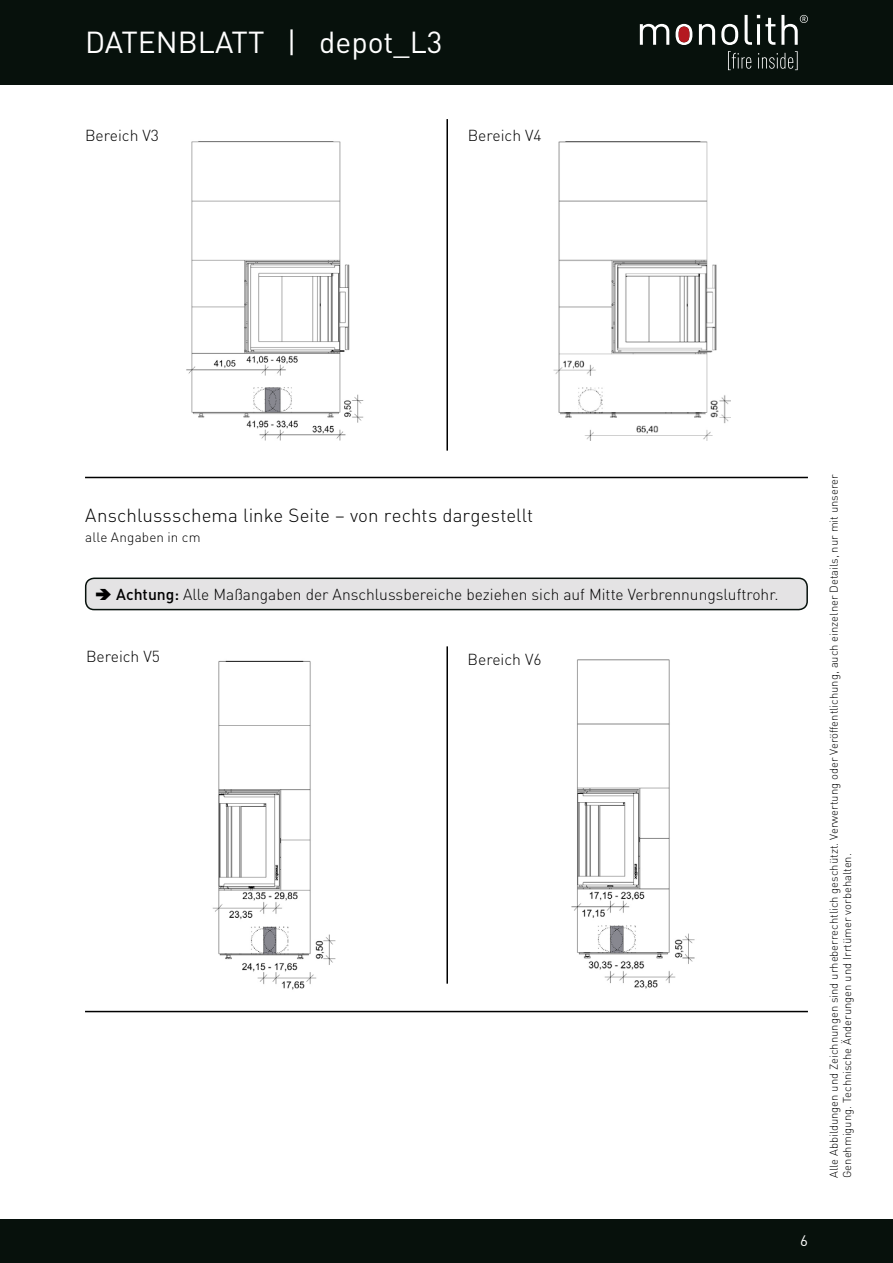
<style>
.page{position:relative;width:893px;height:1263px;background:#fff}
.page>*{position:absolute;margin:0;border:0;box-sizing:border-box;transform-origin:0 0}
.t1{font:30px "DINOT";color:#fff}
.t2{font:300 18.75px "DINOT";letter-spacing:.005em;color:#000}
.t3{font:300 15.75px "DINOT";color:#000}
.t4{font:15px "DINOT";color:#fff}
.t5{font:300 13.5px "DINOT";letter-spacing:.01em;color:#000}
.t6{font:300 11.25px/13.5px "DINOT";color:#000}
.s1{font-weight:500}
</style>
<div class="page">
<div style="left:0;top:0;width:893px;height:85px;background:#07110c"></div>
<div style="left:0;top:1219px;width:893px;height:44px;background:#07110c"></div>
<svg style="left:640px;top:24px;width:29px;height:21px"></svg>
<svg style="left:676px;top:24px;width:16px;height:21px"></svg>
<svg style="left:699px;top:24px;width:16px;height:21px"></svg>
<svg style="left:721px;top:24px;width:17px;height:21px"></svg>
<svg style="left:745px;top:15px;width:30px;height:30px"></svg>
<svg style="left:728px;top:51px;width:23px;height:19px"></svg>
<svg style="left:758px;top:51px;width:40px;height:19px"></svg>
<svg style="left:781px;top:15px;width:27px;height:30px"></svg>
<img style="left:186px;top:141px;width:178px;height:300px">
<img style="left:553px;top:141px;width:177px;height:299px">
<img style="left:212px;top:660px;width:124px;height:330px">
<img style="left:571px;top:659px;width:124px;height:330px">
<hr style="left:85px;top:477px;width:723px;height:1px;background:#000">
<hr style="left:85px;top:1011px;width:723px;height:1px;background:#000">
<hr style="left:446px;top:119px;width:2px;height:332px;background:#000">
<hr style="left:446px;top:646px;width:2px;height:338px;background:#000">
<div style="left:86px;top:578px;width:721px;height:32px;background:#e4e3e4;border-radius:9px"></div>
<div style="left:85px;top:577px;width:723px;height:33px;border:2px solid #07110c;border-radius:9px"></div>
<h1 class="t1" style="left:85px;top:23px;width:359px">DATENBLATT | depot_L3</h1>
<h3 class="t3" style="left:85px;top:126px;width:75px">Bereich V3</h3>
<h3 class="t3" style="left:468px;top:126px;width:75px">Bereich V4</h3>
<h2 class="t2" style="left:85px;top:504px;width:449px">Anschlussschema linke Seite – von rechts dargestellt</h2>
<p class="t5" style="left:85px;top:529px;width:117px">alle Angaben in cm</p>
<h3 class="t3" style="left:116px;top:584px;width:664px"><span class="s1">Achtung:</span> Alle Maßangaben der Anschlussbereiche beziehen sich auf Mitte Verbrennungsluftrohr.</h3>
<h3 class="t3" style="left:86px;top:647px;width:75px">Bereich V5</h3>
<h3 class="t3" style="left:468px;top:650px;width:75px">Bereich V6</h3>
<p class="t6" style="left:827px;top:1178px;width:705px;rotate:-90deg">Alle Abbildungen und Zeichnungen sind urheberrechtlich geschützt. Verwertung oder Veröffentlichung, auch einzelner Details, nur mit unserer<br>Genehmigung. Technische Änderungen und Irrtümer vorbehalten.</p>
<h3 class="t4" style="left:800px;top:1231px;width:9px">6</h3>
</div>
